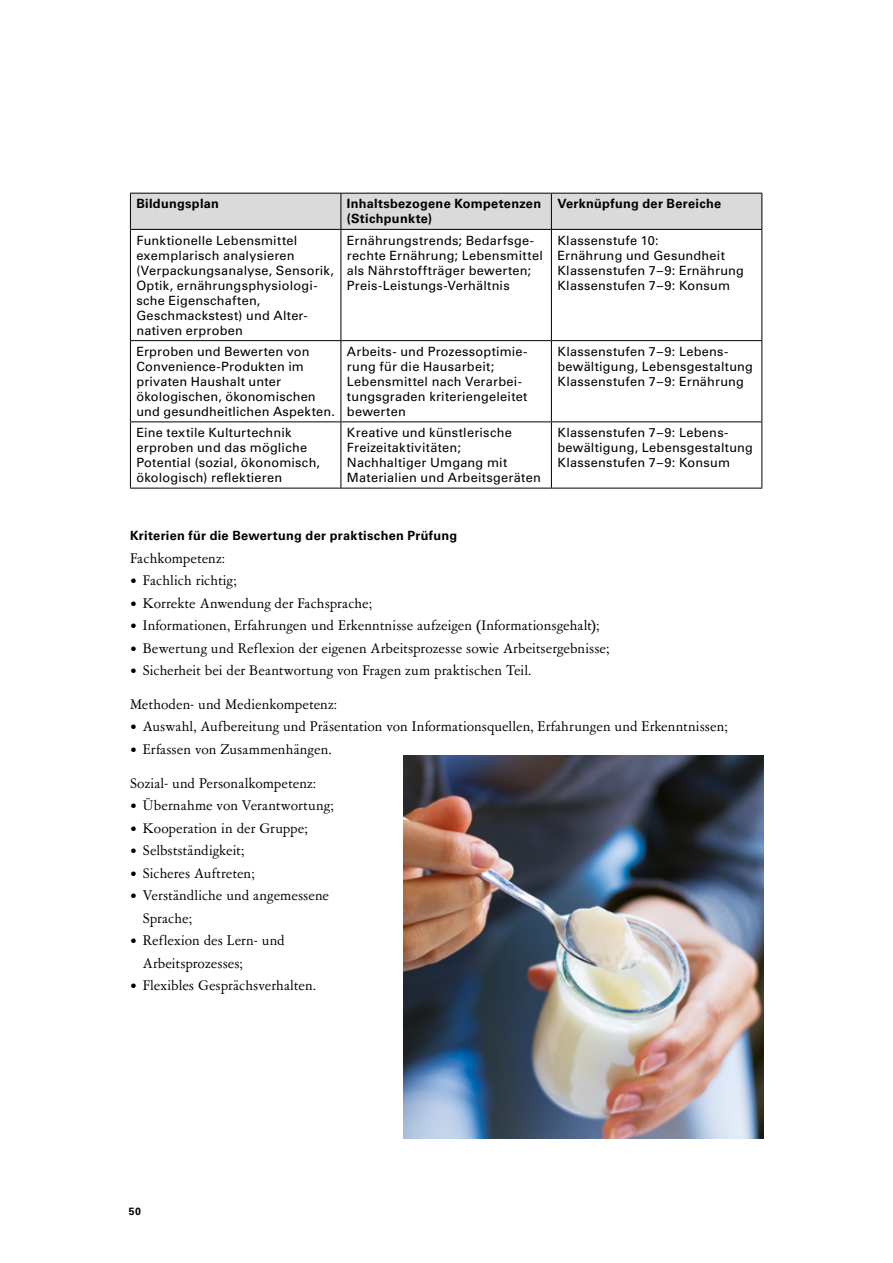
<style>
.page{position:relative;width:893px;height:1263px;background:#fff}
.page>*{position:absolute;margin:0;border:0;box-sizing:border-box;transform-origin:0 0}
.t1{font:15.75px/33.8px "Garamont Amst SBOP Rom";letter-spacing:.005em;color:#000}
.t2{font:12.75px/15px "Univers LT Std";letter-spacing:.02em;color:#000}
.t3{font:700 12.75px/15px "Univers LT Std";letter-spacing:.02em;color:#000}
.t4{font:700 10.5px "Univers LT Std";color:#000}
</style>
<div class="page">
<div style="left:131px;top:194px;width:630px;height:35px;background:#dadada"></div>
<hr style="left:130px;top:193px;width:211px;height:1px;background:#000">
<hr style="left:130px;top:194px;width:1px;height:35px;background:#000">
<hr style="left:341px;top:193px;width:210px;height:1px;background:#000">
<hr style="left:341px;top:194px;width:1px;height:35px;background:#000">
<hr style="left:551px;top:193px;width:211px;height:1px;background:#000">
<hr style="left:551px;top:194px;width:1px;height:35px;background:#000">
<hr style="left:761px;top:194px;width:1px;height:35px;background:#000">
<hr style="left:130px;top:229px;width:211px;height:1px;background:#000">
<hr style="left:130px;top:230px;width:1px;height:110px;background:#000">
<hr style="left:341px;top:229px;width:210px;height:1px;background:#000">
<hr style="left:341px;top:230px;width:1px;height:110px;background:#000">
<hr style="left:551px;top:229px;width:211px;height:1px;background:#000">
<hr style="left:551px;top:230px;width:1px;height:110px;background:#000">
<hr style="left:761px;top:230px;width:1px;height:110px;background:#000">
<hr style="left:130px;top:340px;width:211px;height:1px;background:#000">
<hr style="left:130px;top:341px;width:1px;height:80px;background:#000">
<hr style="left:341px;top:340px;width:210px;height:1px;background:#000">
<hr style="left:341px;top:341px;width:1px;height:80px;background:#000">
<hr style="left:551px;top:340px;width:211px;height:1px;background:#000">
<hr style="left:551px;top:341px;width:1px;height:80px;background:#000">
<hr style="left:761px;top:341px;width:1px;height:80px;background:#000">
<hr style="left:130px;top:421px;width:211px;height:1px;background:#000">
<hr style="left:130px;top:422px;width:1px;height:66px;background:#000">
<hr style="left:341px;top:421px;width:210px;height:1px;background:#000">
<hr style="left:341px;top:422px;width:1px;height:66px;background:#000">
<hr style="left:551px;top:421px;width:211px;height:1px;background:#000">
<hr style="left:551px;top:422px;width:1px;height:66px;background:#000">
<hr style="left:761px;top:422px;width:1px;height:66px;background:#000">
<hr style="left:130px;top:488px;width:211px;height:1px;background:#000">
<hr style="left:341px;top:488px;width:210px;height:1px;background:#000">
<hr style="left:551px;top:488px;width:211px;height:1px;background:#000">
<img style="left:404px;top:756px;width:360px;height:382px">
<p class="t3" style="left:136px;top:196px;width:84px">Bildungsplan</p>
<p class="t3" style="left:347px;top:196px;width:196px">Inhaltsbezogene Kompetenzen (Stichpunkte)</p>
<p class="t3" style="left:557px;top:196px;width:165px">Verknüpfung der Bereiche</p>
<p class="t2" style="left:136px;top:233px;width:199px">Funktionelle Lebensmittel exemplarisch analysieren (Verpackungsanalyse, Sensorik,<br>Optik, ernährungsphysiologi&shy;sche Eigenschaften,<br>Geschmackstest) und Alter&shy;nativen erproben</p>
<p class="t2" style="left:347px;top:233px;width:197px">Ernährungstrends; Bedarfsge&shy;rechte Ernährung; Lebensmittel als Nährstoffträger bewerten;<br>Preis-Leistungs-Verhältnis</p>
<p class="t2" style="left:557px;top:233px;width:188px">Klassenstufe 10:<br>Ernährung und Gesundheit<br>Klassenstufen 7–9: Ernährung<br>Klassenstufen 7–9: Konsum</p>
<p class="t2" style="left:136px;top:344px;width:200px">Erproben und Bewerten von<br>Convenience-Produkten im privaten Haushalt unter ökologischen, ökonomischen und gesundheitlichen Aspekten.</p>
<p class="t2" style="left:347px;top:344px;width:182px">Arbeits- und Prozessoptimie&shy;rung für die Hausarbeit;<br>Lebensmittel nach Verarbei&shy;tungsgraden kriteriengeleitet bewerten</p>
<p class="t2" style="left:557px;top:344px;width:197px">Klassenstufen 7–9: Lebens&shy;bewältigung, Lebensgestaltung<br>Klassenstufen 7–9: Ernährung</p>
<p class="t2" style="left:136px;top:425px;width:185px">Eine textile Kulturtechnik erproben und das mögliche<br>Potential (sozial, ökonomisch, ökologisch) reflektieren</p>
<p class="t2" style="left:347px;top:425px;width:195px">Kreative und künstlerische<br>Freizeitaktivitäten;<br>Nachhaltiger Umgang mit<br>Materialien und Arbeitsgeräten</p>
<p class="t2" style="left:557px;top:425px;width:197px">Klassenstufen 7–9: Lebens&shy;bewältigung, Lebensgestaltung<br>Klassenstufen 7–9: Konsum</p>
<p class="t3" style="left:130px;top:528px;width:329px">Kriterien für die Bewertung der praktischen Prüfung</p>
<p class="t1" style="left:130px;top:542px;width:96px">Fachkompetenz:</p>
<p class="t1" style="left:130px;top:564px;width:108px">• Fachlich richtig;</p>
<p class="t1" style="left:130px;top:587px;width:243px">• Korrekte Anwendung der Fachsprache;</p>
<p class="t1" style="left:130px;top:609px;width:471px">• Informationen, Erfahrungen und Erkenntnisse aufzeigen (Informationsgehalt);</p>
<p class="t1" style="left:130px;top:632px;width:481px">• Bewertung und Reflexion der eigenen Arbeitsprozesse sowie Arbeitsergebnisse;</p>
<p class="t1" style="left:130px;top:654px;width:403px">• Sicherheit bei der Beantwortung von Fragen zum praktischen Teil.<br>Methoden- und Medienkompetenz:</p>
<p class="t1" style="left:130px;top:710px;width:599px">• Auswahl, Aufbereitung und Präsentation von Informationsquellen, Erfahrungen und Erkenntnissen;</p>
<p class="t1" style="left:130px;top:733px;width:203px">• Erfassen von Zusammenhängen.<br>Sozial- und Personalkompetenz:</p>
<p class="t1" style="left:130px;top:789px;width:205px">• Übernahme von Verantwortung;</p>
<p class="t1" style="left:130px;top:812px;width:179px">• Kooperation in der Gruppe;</p>
<p class="t1" style="left:130px;top:834px;width:116px">• Selbstständigkeit;</p>
<p class="t1" style="left:130px;top:857px;width:126px">• Sicheres Auftreten;</p>
<p class="t1" style="left:143px;top:885px;width:188px;line-height:22.5px;text-indent:-13px">• Verständliche und angemessene<br>Sprache;</p>
<p class="t1" style="left:143px;top:930px;width:143px;line-height:22.5px;text-indent:-13px">• Reflexion des Lern- und<br>Arbeitsprozesses;</p>
<p class="t1" style="left:130px;top:969px;width:187px">• Flexibles Gesprächsverhalten.</p>
<p class="t4" style="left:129px;top:1205px;width:13px">50</p>
</div>
